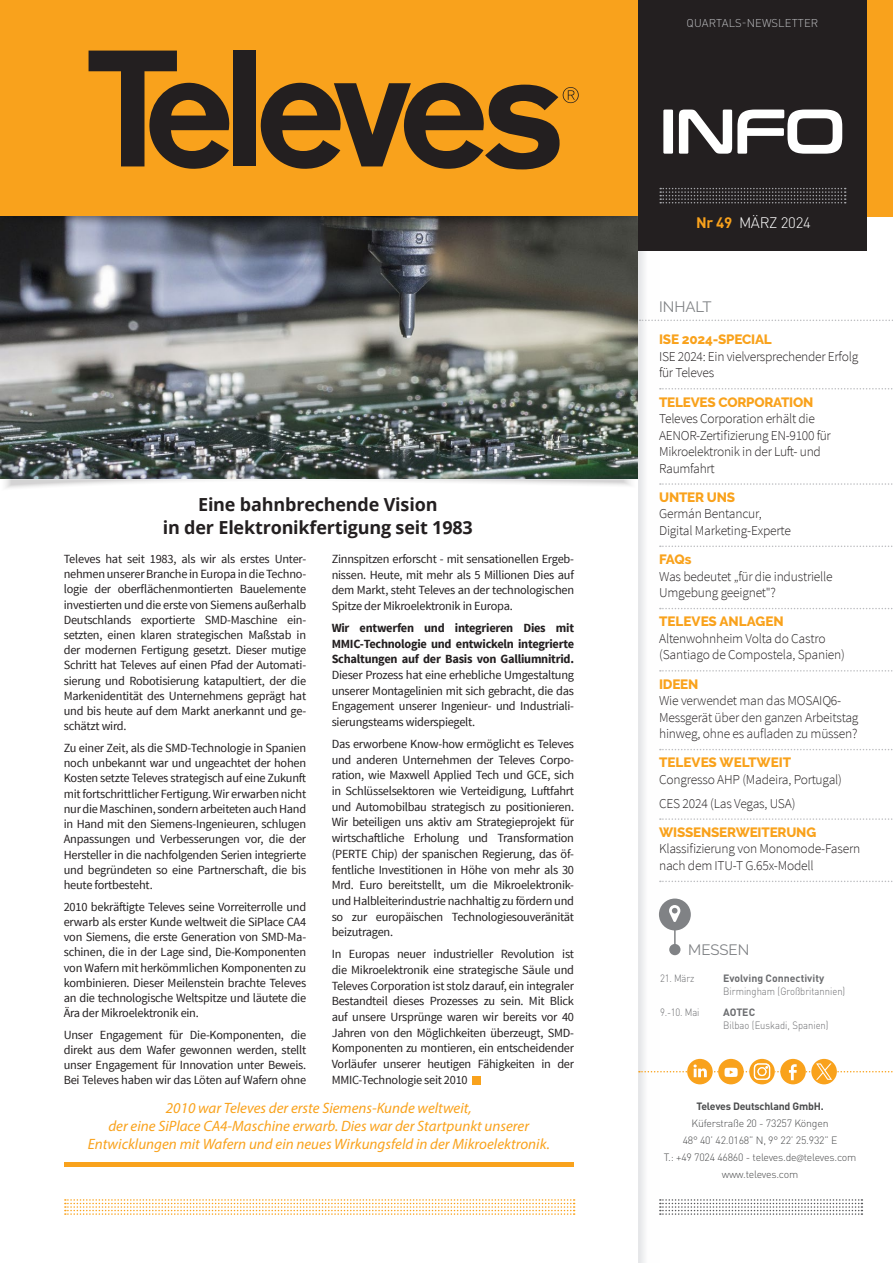
<style>
.page{position:relative;width:893px;height:1263px;background:#fff}
.page>*{position:absolute;margin:0;border:0;box-sizing:border-box;transform-origin:0 0}
.t1{font:700 18px/22.5px "Open Sans";letter-spacing:-.01em;color:#231f20;text-align:center}
.t2{font:italic 15px/18px "Myriad Pro";color:#f9a21c;text-align:center}
.t3{font:300 15px "DIN Pro";letter-spacing:-.02em;color:#fff}
.t4{font:15px "Raleway";color:#808285}
.t5{font:300 13.5px/16.5px "Source Sans Pro";letter-spacing:-.015em;color:#231f20}
.t6{font:800 13.5px "Raleway";letter-spacing:-.015em;color:#f9a21c}
.t7{font:12.45px/15.1px "Source Sans Pro";letter-spacing:-.02em;color:#231f20;text-align:justify}
.t8{font:700 12.45px/15.6px "Source Sans Pro";letter-spacing:-.02em;color:#231f20;text-align:justify}
.t9{font:300 11.25px "DIN Pro";letter-spacing:.01em;color:#bcbdc0}
.t10{font:300 10.5px/17px "DIN Pro";letter-spacing:-.02em;color:#4b4c4d;text-align:center}
.t11{font:300 10.5px "DIN Pro";color:#6c6d70;scale:.9 1}
.t12{font:700 10.5px "DIN Pro";color:#6c6d70}
.t13{font:700 10.5px "DIN Pro";letter-spacing:-.02em;color:#4b4c4d}
.s1{font-weight:700;color:#f9a21c}
.s2{font-family:"Myriad Pro"}
</style>
<div class="page">
<svg style="left:638px;top:250px;width:21px;height:1013px"></svg>
<svg style="left:660px;top:1199px;width:202px;height:16px"></svg>
<div style="left:0;top:0;width:893px;height:216px;background:#f9a21c"></div>
<div style="left:638px;top:0;width:229px;height:250px;background:#231f20"></div>
<div style="left:234px;top:50px;width:22px;height:116px;background:#231f20"></div>
<svg style="left:260px;top:82px;width:319px;height:87px"></svg>
<svg style="left:89px;top:51px;width:141px;height:118px"></svg>
<svg style="left:663px;top:110px;width:179px;height:44px"></svg>
<svg style="left:660px;top:188px;width:186px;height:15px"></svg>
<svg style="left:639px;top:1059px;width:254px;height:25px"></svg>
<div style="left:659px;top:898px;width:32px;height:32px;background:#808285;border-radius:50%"></div>
<svg style="left:669px;top:905px;width:11px;height:17px"></svg>
<div style="left:669px;top:944px;width:11px;height:11px;background:#808285;border-radius:50%"></div>
<hr style="left:674px;top:927px;width:2px;height:21px;background:#808285">
<img style="left:0;top:216px;width:638px;height:262px">
<svg style="left:639px;top:320px;width:254px;height:1px"></svg>
<svg style="left:660px;top:388px;width:233px;height:1px"></svg>
<svg style="left:660px;top:483px;width:233px;height:2px"></svg>
<svg style="left:660px;top:545px;width:233px;height:2px"></svg>
<svg style="left:660px;top:608px;width:233px;height:1px"></svg>
<svg style="left:660px;top:670px;width:233px;height:1px"></svg>
<svg style="left:660px;top:749px;width:233px;height:1px"></svg>
<svg style="left:660px;top:818px;width:233px;height:2px"></svg>
<svg style="left:660px;top:881px;width:233px;height:1px"></svg>
<img style="left:0;top:216px;width:637px;height:13px">
<svg style="left:65px;top:1199px;width:510px;height:16px"></svg>
<div style="left:472px;top:1076px;width:8px;height:8px;background:#f9a21c"></div>
<div style="left:65px;top:1162px;width:509px;height:5px;background:#f9a21c"></div>
<svg style="left:5px;top:479px;width:626px;height:9px"></svg>
<h1 class="t1" style="left:163px;top:493px;width:311px">Eine bahnbrechende Vision<br>in der Elektronikfertigung seit 1983</h1>
<p class="t7" style="left:332px;top:551px;width:244px;line-height:15.6px">Zinnspitzen erforscht - mit sensationellen Ergeb&shy;nissen. Heute, mit mehr als 5 Millionen Dies auf dem Markt, steht Televes an der technologischen Spitze der Mikroelektronik in Europa.</p>
<p class="t8" style="left:332px;top:620px;width:244px">Wir entwerfen und integrieren Dies mit MMIC-Technologie und entwickeln integrierte Schaltungen auf der Basis von Galliumnitrid.</p>
<p class="t7" style="left:332px;top:667px;width:244px;line-height:15.8px">Dieser Prozess hat eine erhebliche Umgestaltung unserer Montagelinien mit sich gebracht, die das Engagement unserer Ingenieur- und Industriali&shy;sierungsteams widerspiegelt.</p>
<p class="t7" style="left:332px;top:736px;width:244px;line-height:15.6px">Das erworbene Know-how ermöglicht es Televes und anderen Unternehmen der Televes Corpo&shy;ration, wie Maxwell Applied Tech und GCE, sich in Schlüsselsektoren wie Verteidigung, Luftfahrt und Automobilbau strategisch zu positionieren.<br>Wir beteiligen uns aktiv am Strategieprojekt für wirtschaftliche Erholung und Transformation (PERTE Chip) der spanischen Regierung, das öf&shy;fentliche Investitionen in Höhe von mehr als 30<br>Mrd. Euro bereitstellt, um die Mikroelektronik&shy;und Halbleiterindustrie nachhaltig zu fördern und so zur europäischen Technologiesouveränität beizutragen.</p>
<p class="t7" style="left:332px;top:946px;width:244px;line-height:15.8px">In Europas neuer industrieller Revolution ist die Mikroelektronik eine strategische Säule und Televes Corporation ist stolz darauf, ein integraler Bestandteil dieses Prozesses zu sein. Mit Blick auf unsere Ursprünge waren wir bereits vor 40<br>Jahren von den Möglichkeiten überzeugt, SMD-Komponenten zu montieren, ein entscheidender Vorläufer unserer heutigen Fähigkeiten in der MMIC-Technologie seit 2010</p>
<p class="t2" style="left:88px;top:1098px;width:464px">2010 war Televes der erste Siemens-Kunde weltweit,<br>der eine SiPlace CA4-Maschine erwarb. Dies war der Startpunkt unserer<br>Entwicklungen mit Wafern und ein neues Wirkungsfeld in der Mikroelektronik.</p>
<p class="t7" style="left:64px;top:551px;width:244px">Televes hat seit 1983, als wir als erstes Unter&shy;nehmen unserer Branche in Europa in die Techno&shy;logie der oberflächenmontierten Bauelemente investierten und die erste von Siemens außerhalb Deutschlands exportierte SMD-Maschine ein&shy;setzten, einen klaren strategischen Maßstab in der modernen Fertigung gesetzt. Dieser mutige Schritt hat Televes auf einen Pfad der Automati&shy;sierung und Robotisierung katapultiert, der die Markenidentität des Unternehmens geprägt hat und bis heute auf dem Markt anerkannt und ge&shy;schätzt wird.</p>
<p class="t7" style="left:64px;top:740px;width:244px">Zu einer Zeit, als die SMD-Technologie in Spanien noch unbekannt war und ungeachtet der hohen Kosten setzte Televes strategisch auf eine Zukunft mit fortschrittlicher Fertigung. Wir erwarben nicht nur die Maschinen, sondern arbeiteten auch Hand in Hand mit den Siemens-Ingenieuren, schlugen Anpassungen und Verbesserungen vor, die der Hersteller in die nachfolgenden Serien integrierte und begründeten so eine Partnerschaft, die bis heute fortbesteht.</p>
<p class="t7" style="left:64px;top:899px;width:244px">2010 bekräftigte Televes seine Vorreiterrolle und erwarb als erster Kunde weltweit die SiPlace CA4 von Siemens, die erste Generation von SMD-Ma&shy;schinen, die in der Lage sind, Die-Komponenten von Wafern mit herkömmlichen Komponenten zu kombinieren. Dieser Meilenstein brachte Televes an die technologische Weltspitze und läutete die Ära der Mikroelektronik ein.</p>
<p class="t7" style="left:64px;top:1027px;width:244px">Unser Engagement für Die-Komponenten, die direkt aus dem Wafer gewonnen werden, stellt unser Engagement für Innovation unter Beweis.<br>Bei Televes haben wir das Löten auf Wafern ohne</p>
<p class="t9" style="left:687px;top:16px;width:133px">QUARTALS-NEWSLETTER</p>
<p class="t3" style="left:696px;top:213px;width:116px"><span class="s1">Nr 49</span> MÄRZ 2024</p>
<p class="t4" style="left:659px;top:298px;width:54px">INHALT</p>
<p class="t6" style="left:659px;top:332px;width:114px">ISE 2024-SPECIAL</p>
<p class="t5" style="left:659px;top:348px;width:201px">ISE 2024: Ein vielversprechender Erfolg für Televes</p>
<p class="t6" style="left:659px;top:394px;width:156px">TELEVES CORPORATION</p>
<p class="t5" style="left:659px;top:410px;width:173px">Televes Corporation erhält die<br>AENOR-Zertifizierung EN-9100 für<br>Mikroelektronik in der Luft- und<br>Raumfahrt</p>
<p class="t6" style="left:659px;top:489px;width:78px">UNTER UNS</p>
<p class="t5" style="left:659px;top:506px;width:133px">Germán Bentancur,<br>Digital Marketing-Experte</p>
<p class="t6" style="left:659px;top:552px;width:34px">FAQs</p>
<p class="t5" style="left:659px;top:568px;width:175px">Was bedeutet „für die industrielle<br>Umgebung geeignet"?</p>
<p class="t6" style="left:659px;top:614px;width:126px">TELEVES ANLAGEN</p>
<p class="t5" style="left:659px;top:630px;width:187px">Altenwohnheim Volta do Castro (Santiago de Compostela, Spanien)</p>
<p class="t6" style="left:659px;top:676px;width:41px">IDEEN</p>
<p class="t5" style="left:659px;top:692px;width:201px">Wie verwendet man das MOSAIQ6-<br>Messgerät über den ganzen Arbeitstag hinweg, ohne es aufladen zu müssen?</p>
<p class="t6" style="left:659px;top:755px;width:134px">TELEVES WELTWEIT</p>
<p class="t5" style="left:659px;top:768px;width:184px;line-height:23.7px">Congresso AHP (Madeira, Portugal)<br>CES 2024 (Las Vegas, USA)</p>
<p class="t6" style="left:659px;top:824px;width:159px">WISSENSERWEITERUNG</p>
<p class="t5" style="left:659px;top:841px;width:203px">Klassifizierung von Monomode-Fasern nach dem ITU-T G.65x-Modell</p>
<p class="t4" style="left:688px;top:941px;width:62px">MESSEN</p>
<p class="t11" style="left:660px;top:971px;width:39px">21. März</p>
<p class="t12" style="left:723px;top:971px;width:103px">Evolving Connectivity</p>
<p class="t11" style="left:723px;top:984px;width:137px">Birmingham (Großbritannien)</p>
<p class="t11" style="left:660px;top:1005px;width:45px">9.-10. Mai</p>
<p class="t12" style="left:723px;top:1005px;width:34px">AOTEC</p>
<p class="t11" style="left:723px;top:1018px;width:119px">Bilbao (Euskadi, Spanien)</p>
<p class="t13" style="left:696px;top:1099px;width:129px">Televes Deutschland GmbH.</p>
<p class="t10" style="left:664px;top:1115px;width:194px">Küferstraße 20 - 73257 Köngen<br>48° 40’ 42.0168” N, 9° 22’ 25.932” E<br>T.: +49 7024 46860 - televes.de<span class="s2">@</span>televes.com www.televes.com</p>
</div>
